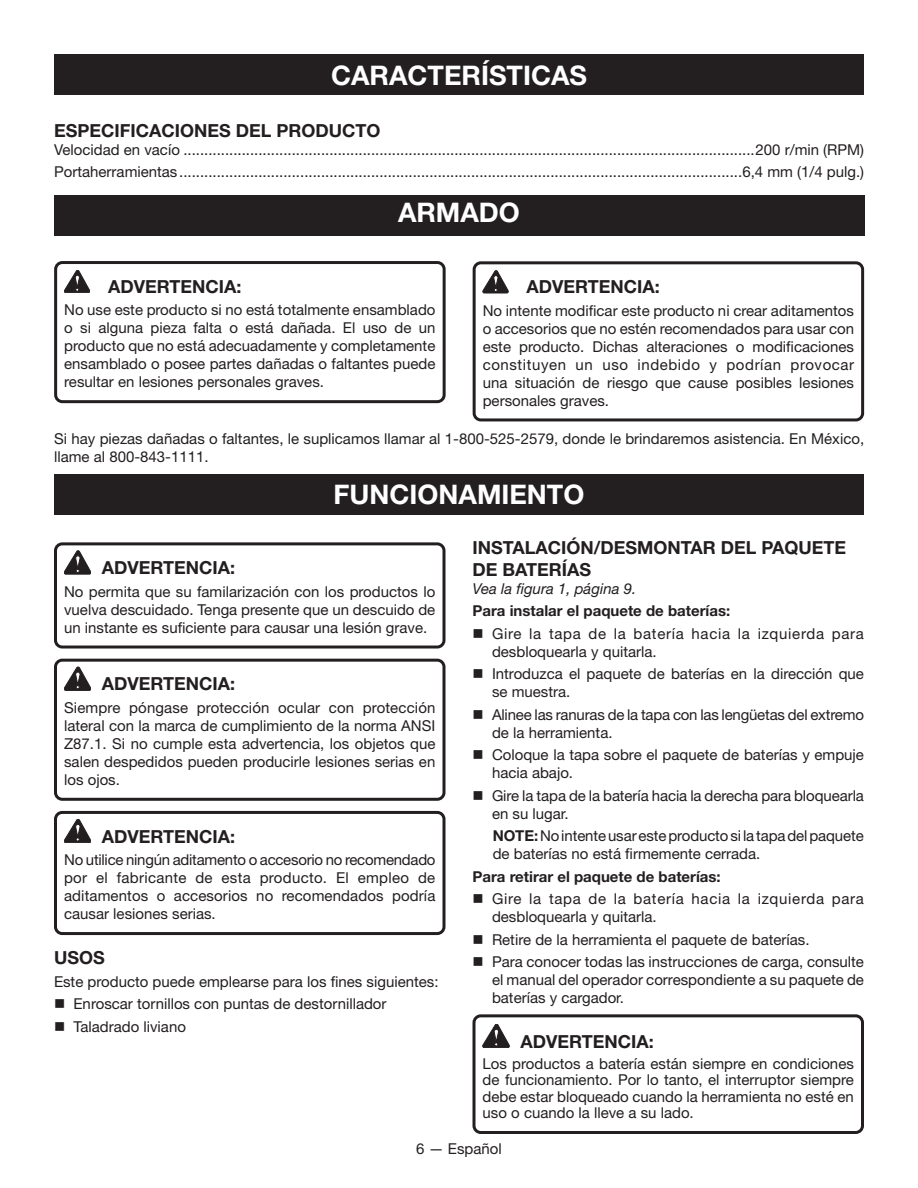
<style>
.page{position:relative;width:918px;height:1188px;background:#fff}
.page>*{position:absolute;margin:0;border:0;box-sizing:border-box;transform-origin:0 0}
.HEADING{font:700 27px "Helvetica Neue LT Std";color:#fff}
.Warning{font:700 18px "Helvetica Neue LT Std";color:#231f20}
.Heading_2_no_space{font:700 18px/21.6px "Helvetica Neue LT Std";color:#231f20}
.Heading_2{font:700 18px "Helvetica Neue LT Std";color:#231f20}
.Warning_text{font:15px/18px "Helvetica Neue LT Std";color:#231f20;text-align:justify}
.Body_text{font:15px/18px "Helvetica Neue LT Std";color:#231f20}
.Warning_text-2{font:15px/18px "Helvetica Neue LT Std";letter-spacing:.045em;color:#231f20}
.NOTE_w_indent{font:15px/18px "Helvetica Neue LT Std";letter-spacing:-.005em;color:#231f20}
.Body_text_subhead{font:700 15px "Helvetica Neue LT Std";color:#231f20}
.See_figure{font:italic 15px "Helvetica Neue LT Std";color:#231f20}
.s1{font-weight:700}
</style>
<div class="page">
<div style="left:54px;top:542px;width:392px;height:107px;border:3px solid #231f20;border-radius:7px"></div>
<div style="left:54px;top:659px;width:392px;height:142px;border:3px solid #231f20;border-radius:7px"></div>
<div style="left:54px;top:811px;width:392px;height:124px;border:3px solid #231f20;border-radius:7px"></div>
<svg style="left:64px;top:551px;width:27px;height:23px"></svg>
<svg style="left:64px;top:667px;width:27px;height:23px"></svg>
<svg style="left:64px;top:819px;width:27px;height:24px"></svg>
<div style="left:54px;top:474px;width:810px;height:40px;background:#231f20"></div>
<div style="left:472px;top:1014px;width:392px;height:120px;border:3px solid #231f20;border-radius:7px"></div>
<svg style="left:483px;top:1024px;width:26px;height:24px"></svg>
<div style="left:473px;top:261px;width:391px;height:160px;border:3px solid #231f20;border-radius:7px"></div>
<svg style="left:483px;top:271px;width:25px;height:22px"></svg>
<div style="left:54px;top:54px;width:810px;height:40px;background:#231f20"></div>
<div style="left:54px;top:195px;width:811px;height:40px;background:#231f20"></div>
<div style="left:54px;top:261px;width:392px;height:142px;border:3px solid #231f20;border-radius:7px"></div>
<svg style="left:64px;top:270px;width:26px;height:23px"></svg>
<p class="HEADING" style="left:331px;top:59px;width:257px">CARACTERÍSTICAS</p>
<p class="Heading_2_no_space" style="left:54px;top:119px;width:328px">ESPECIFICACIONES DEL PRODUCTO</p>
<p class="Body_text" style="left:54px;top:140px;width:812px">Velocidad en vacío .........................................................................................................................................200 r/min (RPM)</p>
<p class="Body_text" style="left:54px;top:162px;width:125px">Portaherramientas</p>
<p class="Body_text" style="left:742px;top:162px;width:123px">6,4 mm (1/4 pulg.)</p>
<p class="HEADING" style="left:398px;top:196px;width:123px">ARMADO</p>
<p class="Warning" style="left:108px;top:275px;width:135px">ADVERTENCIA:</p>
<p class="Warning_text" style="left:64px;top:301px;width:373px">No use este producto si no está totalmente ensamblado o si alguna pieza falta o está dañada. El uso de un producto que no está adecuadamente y completamente ensamblado o posee partes dañadas o faltantes puede resultar en lesiones personales graves.</p>
<p class="Warning" style="left:527px;top:276px;width:135px">ADVERTENCIA:</p>
<p class="Warning_text" style="left:483px;top:301px;width:373px">No intente modificar este producto ni crear aditamentos o accesorios que no estén recomendados para usar con este producto. Dichas alteraciones o modificaciones constituyen un uso indebido y podrían provocar una situación de riesgo que cause posibles lesiones personales graves.</p>
<p class="Body_text" style="left:54px;top:429px;width:812px">Si hay piezas dañadas o faltantes, le suplicamos llamar al 1-800-525-2579, donde le brindaremos asistencia. En México, llame al 800-843-1111.</p>
<p class="HEADING" style="left:334px;top:478px;width:252px">FUNCIONAMIENTO</p>
<p class="Heading_2_no_space" style="left:472px;top:537px;width:375px">INSTALACIÓN/DESMONTAR DEL PAQUETE<br>DE BATERÍAS</p>
<p class="See_figure" style="left:472px;top:579px;width:165px">Vea la figura 1, página 9.</p>
<p class="Body_text_subhead" style="left:472px;top:602px;width:259px">Para instalar el paquete de baterías:</p>
<p class="Warning_text-2" style="left:492px;top:624px;width:373px">Gire la tapa de la batería hacia la izquierda para desbloquearla y quitarla.</p>
<p class="Warning_text" style="left:492px;top:665px;width:374px">Introduzca el paquete de baterías en la dirección que se muestra.</p>
<p class="Warning_text" style="left:492px;top:705px;width:373px">Alinee las ranuras de la tapa con las lengüetas del extremo de la herramienta.</p>
<p class="Warning_text" style="left:492px;top:746px;width:374px">Coloque la tapa sobre el paquete de baterías y empuje hacia abajo.</p>
<p class="Warning_text" style="left:492px;top:786px;width:374px">Gire la tapa de la batería hacia la derecha para bloquearla en su lugar.</p>
<p class="NOTE_w_indent" style="left:493px;top:827px;width:373px"><span class="s1">NOTE:</span> No intente usar este producto si la tapa del paquete de baterías no está firmemente cerrada.</p>
<p class="Body_text_subhead" style="left:472px;top:867px;width:250px">Para retirar el paquete de baterías:</p>
<p class="Warning_text-2" style="left:492px;top:890px;width:373px">Gire la tapa de la batería hacia la izquierda para desbloquearla y quitarla.</p>
<p class="Warning_text" style="left:492px;top:930px;width:319px">Retire de la herramienta el paquete de baterías.</p>
<p class="Warning_text" style="left:492px;top:952px;width:374px">Para conocer todas las instrucciones de carga, consulte el manual del operador correspondiente a su paquete de baterías y cargador.</p>
<p class="Warning" style="left:520px;top:1030px;width:135px">ADVERTENCIA:</p>
<p class="Warning_text" style="left:483px;top:1055px;width:373px;line-height:16.5px">Los productos a batería están siempre en condiciones de funcionamiento. Por lo tanto, el interruptor siempre debe estar bloqueado cuando la herramienta no esté en uso o cuando la lleve a su lado.</p>
<p class="Warning" style="left:102px;top:557px;width:135px">ADVERTENCIA:</p>
<p class="Warning_text" style="left:64px;top:582px;width:373px">No permita que su familarización con los productos lo vuelva descuidado. Tenga presente que un descuido de un instante es suficiente para causar una lesión grave.</p>
<p class="Warning" style="left:102px;top:673px;width:135px">ADVERTENCIA:</p>
<p class="Warning_text" style="left:64px;top:698px;width:373px">Siempre póngase protección ocular con protección lateral con la marca de cumplimiento de la norma ANSI Z87.1. Si no cumple esta advertencia, los objetos que salen despedidos pueden producirle lesiones serias en los ojos.</p>
<p class="Warning" style="left:102px;top:825px;width:135px">ADVERTENCIA:</p>
<p class="Warning_text" style="left:64px;top:850px;width:373px">No utilice ningún aditamento o accesorio no recomendado por el fabricante de esta producto. El empleo de aditamentos o accesorios no recomendados podría causar lesiones serias.</p>
<p class="Heading_2" style="left:54px;top:947px;width:52px">USOS</p>
<p class="Body_text" style="left:54px;top:972px;width:386px">Este producto puede emplearse para los fines siguientes:</p>
<p class="Warning_text" style="left:74px;top:994px;width:315px">Enroscar tornillos con puntas de destornillador</p>
<p class="Warning_text" style="left:74px;top:1017px;width:114px">Taladrado liviano</p>
<p class="Warning_text" style="left:416px;top:1139px;width:87px">6 — Español</p>
</div>
